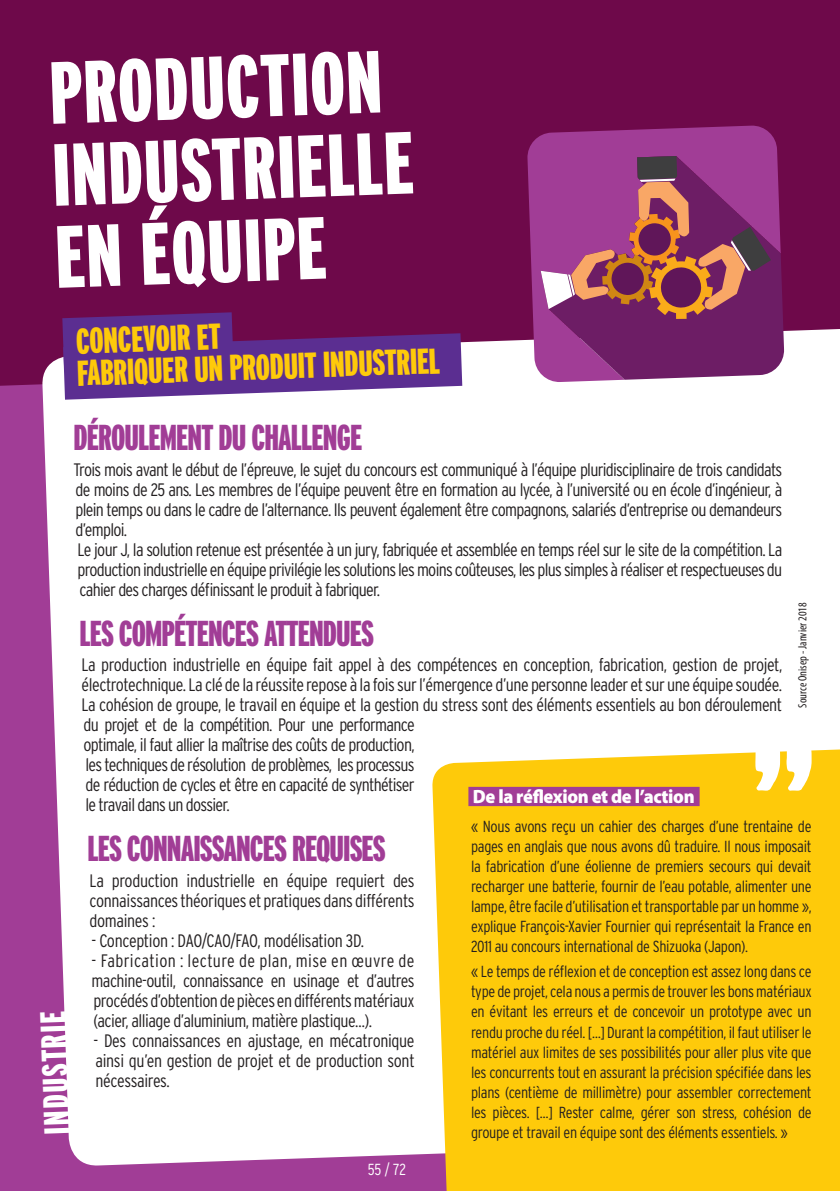
<style>
.page{position:relative;width:840px;height:1191px;background:#fff}
.page>*{position:absolute;margin:0;border:0;box-sizing:border-box;transform-origin:0 0}
.t1{font:900 extra-condensed 88px/82px "Interstate";color:#fff}
.t2{font:900 extra-condensed 36px "Interstate";letter-spacing:-.025em;color:#a13d96}
.t3{font:900 extra-condensed 36px/32px "Interstate";color:#feca0a}
.t4{font:900 extra-condensed 36px "Interstate";color:#fff}
.t5{font:900 19.2px "Myriad Pro";letter-spacing:-.02em;color:#fff;scale:.95 1}
.t6{font:300 condensed 18px/20px "Interstate";letter-spacing:-.04em;color:#231f20;text-align:justify}
.t7{font:300 condensed 18px "Interstate";letter-spacing:-.02em;color:#231f20}
.t8{font:300 condensed 16px/20px "Interstate";letter-spacing:-.02em;color:#231f20;text-align:justify}
.t9{font:300 condensed 16px "Interstate";color:#fff}
.t10{font:condensed 12px "Myriad Pro";color:#231f20}
</style>
<div class="page">
<div style="left:0;top:0;width:839px;height:1191px;background:#a13d96"></div>
<div style="left:0;top:0;width:839px;height:386px;background:#6e094a"></div>
<div style="left:41px;top:327px;width:798px;height:839px;background:#fff"></div>
<div style="left:431px;top:748px;width:408px;height:443px;background:#feca0a"></div>
<svg style="left:755px;top:746px;width:56px;height:44px;background:#fef0bd"></svg>
<div style="left:468px;top:787px;width:231px;height:19px;background:#a13d96"></div>
<svg style="left:62px;top:312px;width:400px;height:88px;background:#6d398d"></svg>
<svg style="left:526px;top:125px;width:254px;height:257px"></svg>
<svg style="left:540px;top:156px;width:244px;height:224px;fill:#6d1d65"></svg>
<svg style="left:540px;top:156px;width:230px;height:163px"></svg>
<h1 class="t1" style="left:48px;top:51px;width:363px;rotate:-2deg">PRODUCTION<br>INDUSTRIELLE<br>EN ÉQUIPE</h1>
<h2 class="t3" style="left:75px;top:325px;width:364px;rotate:-2deg">CONCEVOIR ET<br>FABRIQUER UN PRODUIT INDUSTRIEL</h2>
<h2 class="t2" style="left:73px;top:415px;width:290px">DÉROULEMENT DU CHALLENGE</h2>
<p class="t6" style="left:73px;top:459px;width:710px;text-align:left">Trois mois avant le début de l’épreuve, le sujet du concours est communiqué à l’équipe pluridisciplinaire de trois candidats de moins de 25 ans. Les membres de l’équipe peuvent être en formation au lycée, à l’université ou en école d’ingénieur, à plein temps ou dans le cadre de l’alternance. Ils peuvent également être compagnons, salariés d’entreprise ou demandeurs d’emploi.<br>Le jour J, la solution retenue est présentée à un jury, fabriquée et assemblée en temps réel sur le site de la compétition. La production industrielle en équipe privilégie les solutions les moins coûteuses, les plus simples à réaliser et respectueuses du cahier des charges définissant le produit à fabriquer.</p>
<h2 class="t2" style="left:79px;top:611px;width:296px">LES COMPÉTENCES ATTENDUES</h2>
<p class="t6" style="left:81px;top:655px;width:702px;text-align:left">La production industrielle en équipe fait appel à des compétences en conception, fabrication, gestion de projet, électrotechnique. La clé de la réussite repose à la fois sur l’émergence d’une personne leader et sur une équipe soudée.<br>La cohésion de groupe, le travail en équipe et la gestion du stress sont des éléments essentiels au bon déroulement du projet et de la compétition. Pour une performance<br>optimale, il faut allier la maîtrise des coûts de production,<br>les techniques de résolution de problèmes, les processus<br>de réduction de cycles et être en capacité de synthétiser<br>le travail dans un dossier.</p>
<h2 class="t2" style="left:87px;top:827px;width:299px">LES CONNAISSANCES REQUISES</h2>
<p class="t6" style="left:89px;top:870px;width:326px">La production industrielle en équipe requiert des connaissances théoriques et pratiques dans différents domaines :</p>
<p class="t7" style="left:91px;top:929px;width:274px">- Conception : DAO/CAO/FAO, modélisation 3D.</p>
<p class="t6" style="left:91px;top:950px;width:324px">- Fabrication : lecture de plan, mise en œuvre de machine-outil, connaissance en usinage et d’autres procédés d’obtention de pièces en différents matériaux (acier, alliage d’aluminium, matière plastique…).</p>
<p class="t6" style="left:93px;top:1030px;width:322px">- Des connaissances en ajustage, en mécatronique ainsi qu’en gestion de projet et de production sont nécessaires.</p>
<p class="t10" style="left:794px;top:707px;width:106px;rotate:-90deg">Source Onisep - Janvier 2018</p>
<p class="t5" style="left:472px;top:785px;width:235px">De la réflexion et de l’action</p>
<p class="t8" style="left:471px;top:816px;width:342px">« Nous avons reçu un cahier des charges d’une trentaine de pages en anglais que nous avons dû traduire. Il nous imposait la fabrication d’une éolienne de premiers secours qui devait recharger une batterie, fournir de l’eau potable, alimenter une lampe, être facile d’utilisation et transportable par un homme », explique François-Xavier Fournier qui représentait la France en 2011 au concours international de Shizuoka (Japon).</p>
<p class="t8" style="left:471px;top:961px;width:342px">« Le temps de réflexion et de conception est assez long dans ce type de projet, cela nous a permis de trouver les bons matériaux en évitant les erreurs et de concevoir un prototype avec un rendu proche du réel. […] Durant la compétition, il faut utiliser le matériel aux limites de ses possibilités pour aller plus vite que les concurrents tout en assurant la précision spécifiée dans les plans (centième de millimètre) pour assembler correctement les pièces. […] Rester calme, gérer son stress, cohésion de groupe et travail en équipe sont des éléments essentiels. »</p>
<h2 class="t4" style="left:35px;top:1135px;width:125px;rotate:-92deg">INDUSTRIE</h2>
<p class="t9" style="left:367px;top:1160px;width:40px">55 / 72</p>
</div>
